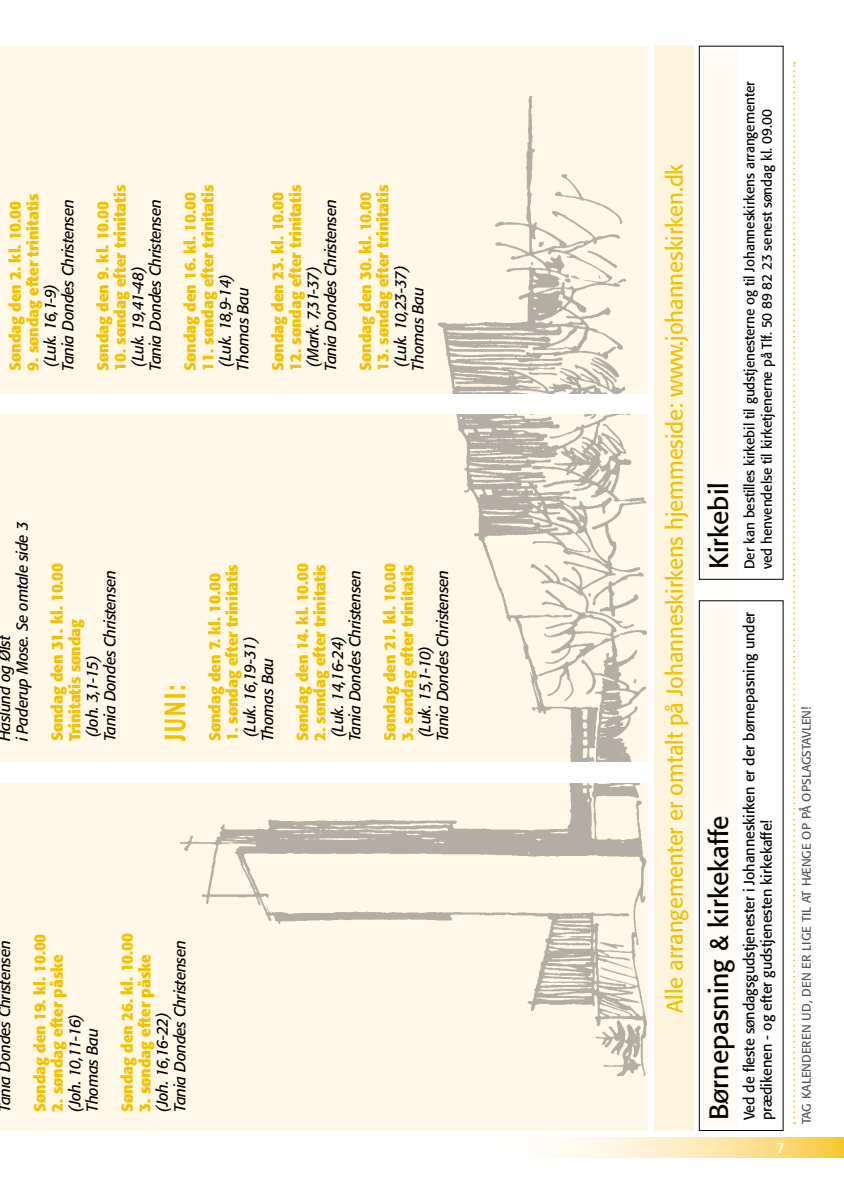
<style>
.page{position:relative;width:844px;height:1191px;background:#fff}
.page>*{position:absolute;margin:0;border:0;box-sizing:border-box;transform-origin:0 0}
.t1{font:500 29.4px "Formata";color:#f4c100;scale:.67 1}
.t2{font:26.25px "Formata";color:#000}
.t3{font:22.75px "Formata";letter-spacing:-.005em;color:#f4c100}
.t4{font:700 15.75px/17.5px "Formata";letter-spacing:-.005em;color:#f4c100}
.t5{font:italic 15.75px/17.5px "Formata";letter-spacing:-.02em;color:#000}
.t6{font:14.88px/17.5px "Formata";letter-spacing:-.005em;color:#000}
.t7{font:14.88px "Formata";color:#fff}
.t8{font:14px/17.5px "Formata";letter-spacing:-.005em;color:#000}
.t9{font:12.25px "Formata";color:#555}
</style>
<div class="page">
<svg style="left:550px;top:1137px;width:293px;height:20px"></svg>
<svg style="left:793px;top:62px;width:2px;height:1062px"></svg>
<div style="left:0;top:783px;width:647px;height:348px;background:#fff8e8"></div>
<div style="left:0;top:414px;width:647px;height:347px;background:#fff8e8"></div>
<div style="left:0;top:46px;width:647px;height:347px;background:#fff8e8"></div>
<div style="left:654px;top:45px;width:39px;height:1086px;background:#fff5df"></div>
<div style="left:702px;top:601px;width:35px;height:530px;background:#fffaf2"></div>
<div style="left:698px;top:600px;width:85px;height:530px;border:1px solid #000"></div>
<div style="left:702px;top:49px;width:35px;height:530px;background:#fffaf2"></div>
<div style="left:698px;top:46px;width:85px;height:533px;border:1px solid #000"></div>
<img style="left:181px;top:783px;width:465px;height:292px">
<img style="left:181px;top:414px;width:465px;height:347px">
<img style="left:181px;top:96px;width:465px;height:297px">
<p class="t4" style="left:111px;top:371px;width:187px;rotate:-90deg">10. søndag efter trinitatis</p>
<p class="t5" style="left:129px;top:371px;width:173px;rotate:-90deg">(Luk. 19,41-48)<br>Tania Dondes Christensen</p>
<p class="t4" style="left:181px;top:371px;width:180px;rotate:-90deg">Søndag den 16. kl. 10.00</p>
<p class="t4" style="left:199px;top:371px;width:187px;rotate:-90deg">11. søndag efter trinitatis</p>
<p class="t4" style="left:6px;top:371px;width:171px;rotate:-90deg">Søndag den 2. kl. 10.00</p>
<p class="t4" style="left:24px;top:371px;width:179px;rotate:-90deg">9. søndag efter trinitatis</p>
<p class="t5" style="left:42px;top:371px;width:173px;rotate:-90deg">(Luk. 16,1-9)<br>Tania Dondes Christensen</p>
<p class="t4" style="left:94px;top:371px;width:171px;rotate:-90deg">Søndag den 9. kl. 10.00</p>
<p class="t5" style="left:217px;top:371px;width:100px;rotate:-90deg">(Luk. 18,9-14)<br>Thomas Bau</p>
<p class="t4" style="left:269px;top:371px;width:180px;rotate:-90deg">Søndag den 23. kl. 10.00</p>
<p class="t4" style="left:286px;top:371px;width:187px;rotate:-90deg">12. søndag efter trinitatis</p>
<p class="t5" style="left:304px;top:371px;width:173px;rotate:-90deg">(Mark. 7,31-37)<br>Tania Dondes Christensen</p>
<p class="t4" style="left:356px;top:371px;width:180px;rotate:-90deg">Søndag den 30. kl. 10.00</p>
<p class="t4" style="left:374px;top:371px;width:187px;rotate:-90deg">13. søndag efter trinitatis</p>
<p class="t5" style="left:392px;top:371px;width:108px;rotate:-90deg">(Luk. 10,23-37)<br>Thomas Bau</p>
<p class="t5" style="left:-4px;top:741px;width:221px;rotate:-90deg">Haslund og Ølst<br>i Paderup Mose. Se omtale side 3</p>
<p class="t4" style="left:48px;top:741px;width:180px;rotate:-90deg">Søndag den 31. kl. 10.00<br>Trinitatis søndag</p>
<p class="t5" style="left:84px;top:741px;width:173px;rotate:-90deg">(Joh. 3,1-15)<br>Tania Dondes Christensen</p>
<h1 class="t1" style="left:157px;top:741px;width:85px;rotate:-90deg">JUNI:</h1>
<p class="t4" style="left:206px;top:741px;width:169px;rotate:-90deg">Søndag den 7. kl. 10.00</p>
<p class="t4" style="left:223px;top:741px;width:179px;rotate:-90deg">1. søndag efter trinitatis</p>
<p class="t5" style="left:241px;top:741px;width:108px;rotate:-90deg">(Luk. 16,19-31)<br>Thomas Bau</p>
<p class="t4" style="left:293px;top:741px;width:180px;rotate:-90deg">Søndag den 14. kl. 10.00</p>
<p class="t4" style="left:311px;top:741px;width:179px;rotate:-90deg">2. søndag efter trinitatis</p>
<p class="t5" style="left:329px;top:741px;width:173px;rotate:-90deg">(Luk. 14,16-24)<br>Tania Dondes Christensen</p>
<p class="t4" style="left:381px;top:741px;width:180px;rotate:-90deg">Søndag den 21. kl. 10.00</p>
<p class="t4" style="left:398px;top:741px;width:179px;rotate:-90deg">3. søndag efter trinitatis</p>
<p class="t5" style="left:416px;top:741px;width:173px;rotate:-90deg">(Luk. 15,1-10)<br>Tania Dondes Christensen</p>
<p class="t5" style="left:-4px;top:1111px;width:173px;rotate:-90deg">Tania Dondes Christensen</p>
<p class="t4" style="left:31px;top:1111px;width:180px;rotate:-90deg">Søndag den 19. kl. 10.00</p>
<p class="t4" style="left:48px;top:1111px;width:159px;rotate:-90deg">2. søndag efter påske</p>
<p class="t5" style="left:66px;top:1111px;width:101px;rotate:-90deg">(Joh. 10,11-16)<br>Thomas Bau</p>
<p class="t4" style="left:118px;top:1111px;width:180px;rotate:-90deg">Søndag den 26. kl. 10.00</p>
<p class="t5" style="left:154px;top:1111px;width:173px;rotate:-90deg">(Joh. 16,16-22)<br>Tania Dondes Christensen</p>
<p class="t4" style="left:136px;top:1111px;width:159px;rotate:-90deg">3. søndag efter påske</p>
<h3 class="t3" style="left:660px;top:1013px;width:851px;rotate:-90deg">Alle arrangementer er omtalt på Johanneskirkens hjemmeside: www.johanneskirken.dk</h3>
<h2 class="t2" style="left:702px;top:569px;width:88px;rotate:-90deg">Kirkebil</h2>
<p class="t8" style="left:740px;top:569px;width:489px;rotate:-90deg">Der kan bestilles kirkebil til gudstjenesterne og til Johanneskirkens arrangementer ved henvendelse til kirketjenerne på Tlf. 50 89 82 23 senest søndag kl. 09.00</p>
<p class="t6" style="left:740px;top:1120px;width:510px;rotate:-90deg">Ved de fleste søndagsgudstjenester i Johanneskirken er der børnepasning under prædikenen - og efter gudstjenesten kirkekaffe!</p>
<h2 class="t2" style="left:702px;top:1120px;width:306px;rotate:-90deg">Børnepasning &amp; kirkekaffe</h2>
<p class="t7" style="left:775px;top:1138px;width:10px">7</p>
<p class="t9" style="left:798px;top:1124px;width:419px;rotate:-90deg">TAG KALENDEREN UD, DEN ER LIGE TIL AT HÆNGE OP PÅ OPSLAGSTAVLEN!</p>
</div>
